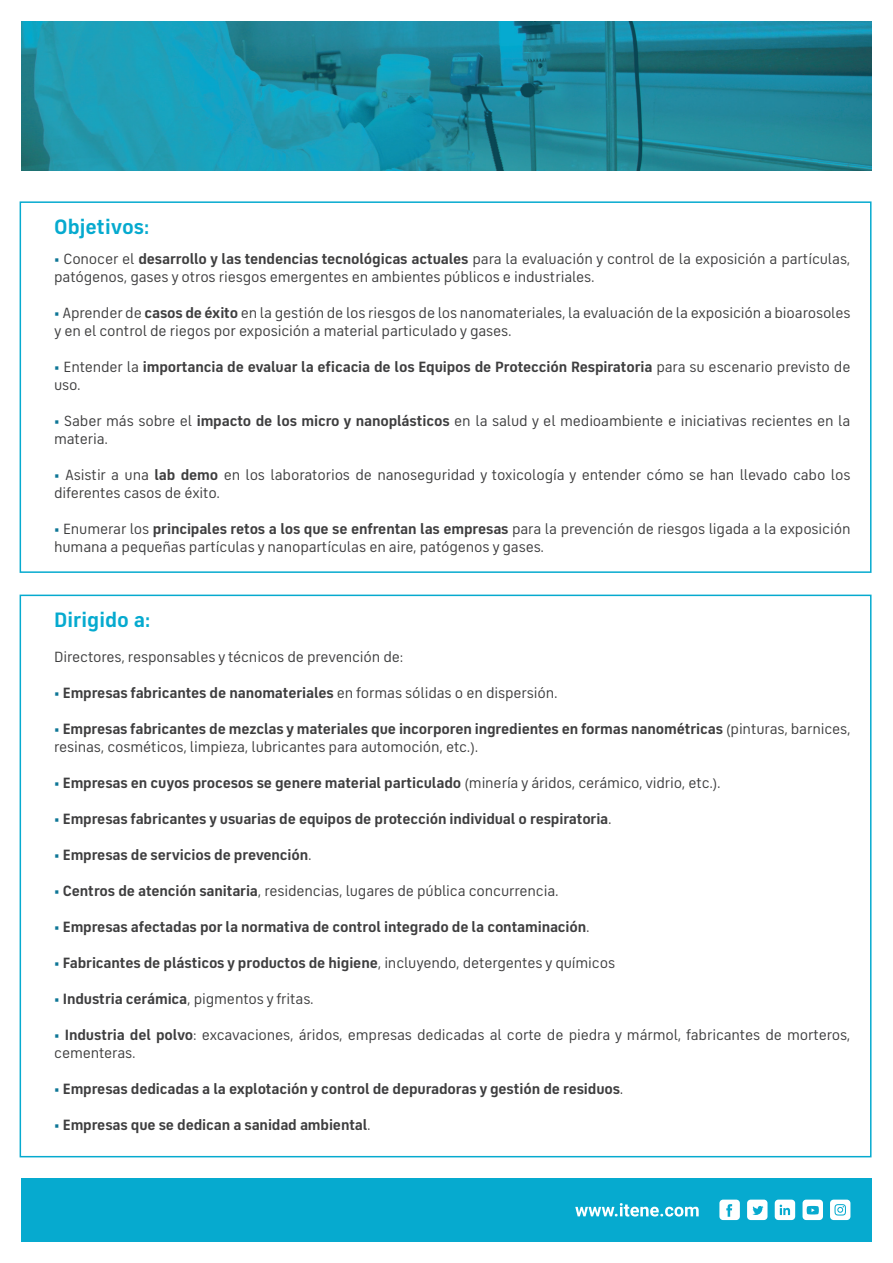
<style>
.page{position:relative;width:893px;height:1263px;background:#fff}
.page>*{position:absolute;margin:0;border:0;box-sizing:border-box;transform-origin:0 0}
.t1{font:700 21px "FS Industrie";color:#06aacf}
.t2{font:15px/18px "FS Industrie";letter-spacing:-.01em;color:#3e3e3f}
.t3{font:700 15px/18px "FS Industrie";letter-spacing:-.01em;color:#3e3e3f}
.s1{color:#0e7696}
.s2{font-weight:700}
.s3{font-weight:400;color:#0e7696}
.s4{font-weight:400}
</style>
<div class="page">
<div style="left:20px;top:201px;width:851px;height:372px;border:2px solid #06aacf"></div>
<div style="left:21px;top:1178px;width:851px;height:64px;background:#06aacf"></div>
<svg style="left:575px;top:1203px;width:124px;height:13px"></svg>
<svg style="left:802px;top:1199px;width:21px;height:21px"></svg>
<svg style="left:830px;top:1199px;width:20px;height:21px"></svg>
<svg style="left:719px;top:1199px;width:21px;height:21px"></svg>
<svg style="left:747px;top:1199px;width:20px;height:21px"></svg>
<svg style="left:775px;top:1199px;width:20px;height:21px"></svg>
<img style="left:21px;top:21px;width:851px;height:149px">
<h1 class="t1" style="left:54px;top:214px;width:97px">Objetivos:</h1>
<p class="t2" style="left:54px;top:250px;width:798px"><span class="s1">•</span> Conocer el <span class="s2">desarrollo y las tendencias tecnológicas actuales</span> para la evaluación y control de la exposición a partículas, patógenos, gases y otros riesgos emergentes en ambientes públicos e industriales.</p>
<p class="t2" style="left:54px;top:304px;width:798px"><span class="s1">•</span> Aprender de <span class="s2">casos de éxito</span> en la gestión de los riesgos de los nanomateriales, la evaluación de la exposición a bioarosoles y en el control de riegos por exposición a material particulado y gases.</p>
<p class="t3" style="left:54px;top:358px;width:798px"><span class="s3">•</span> <span class="s4">Entender la</span> importancia de evaluar la eficacia de los Equipos de Protección Respiratoria <span class="s4">para su escenario previsto de uso.</span></p>
<p class="t2" style="left:54px;top:412px;width:798px"><span class="s1">•</span> Saber más sobre el <span class="s2">impacto de los micro y nanoplásticos</span> en la salud y el medioambiente e iniciativas recientes en la materia.</p>
<p class="t2" style="left:54px;top:466px;width:798px"><span class="s1">•</span> Asistir a una <span class="s2">lab demo</span> en los laboratorios de nanoseguridad y toxicología y entender cómo se han llevado cabo los diferentes casos de éxito.</p>
<p class="t2" style="left:54px;top:520px;width:798px"><span class="s1">•</span> Enumerar los <span class="s2">principales retos a los que se enfrentan las empresas</span> para la prevención de riesgos ligada a la exposición humana a pequeñas partículas y nanopartículas en aire, patógenos y gases.</p>
<h1 class="t1" style="left:54px;top:607px;width:98px">Dirigido a:</h1>
<p class="t2" style="left:54px;top:648px;width:351px">Directores, responsables y técnicos de prevención de:</p>
<p class="t3" style="left:54px;top:684px;width:505px"><span class="s3">•</span> Empresas fabricantes de nanomateriales <span class="s4">en formas sólidas o en dispersión.</span></p>
<p class="t3" style="left:54px;top:720px;width:798px"><span class="s3">•</span> Empresas fabricantes de mezclas y materiales que incorporen ingredientes en formas nanométricas <span class="s4">(pinturas, barnices, resinas, cosméticos, limpieza, lubricantes para automoción, etc.).</span></p>
<p class="t3" style="left:54px;top:774px;width:668px"><span class="s3">•</span> Empresas en cuyos procesos se genere material particulado <span class="s4">(minería y áridos, cerámico, vidrio, etc.).</span></p>
<p class="t3" style="left:54px;top:810px;width:559px"><span class="s3">•</span> Empresas fabricantes y usuarias de equipos de protección individual o respiratoria<span class="s4">.</span></p>
<p class="t3" style="left:54px;top:846px;width:259px"><span class="s3">•</span> Empresas de servicios de prevención<span class="s4">.</span></p>
<p class="t2" style="left:54px;top:882px;width:506px"><span class="s1">•</span> <span class="s2">Centros de atención sanitaria</span>, residencias, lugares de pública concurrencia.</p>
<p class="t3" style="left:54px;top:918px;width:537px"><span class="s3">•</span> Empresas afectadas por la normativa de control integrado de la contaminación<span class="s4">.</span></p>
<p class="t3" style="left:54px;top:954px;width:562px"><span class="s3">•</span> Fabricantes de plásticos y productos de higiene<span class="s4">, incluyendo, detergentes y químicos</span></p>
<p class="t2" style="left:54px;top:990px;width:261px"><span class="s1">•</span> <span class="s2">Industria cerámica</span>, pigmentos y fritas.</p>
<p class="t2" style="left:54px;top:1026px;width:798px"><span class="s1">•</span> <span class="s2">Industria del polvo</span>: excavaciones, áridos, empresas dedicadas al corte de piedra y mármol, fabricantes de morteros, cementeras.</p>
<p class="t3" style="left:54px;top:1080px;width:571px"><span class="s3">•</span> Empresas dedicadas a la explotación y control de depuradoras y gestión de residuos<span class="s4">.</span></p>
<p class="t3" style="left:54px;top:1116px;width:318px"><span class="s3">•</span> Empresas que se dedican a sanidad ambiental<span class="s4">.</span></p>
</div>
